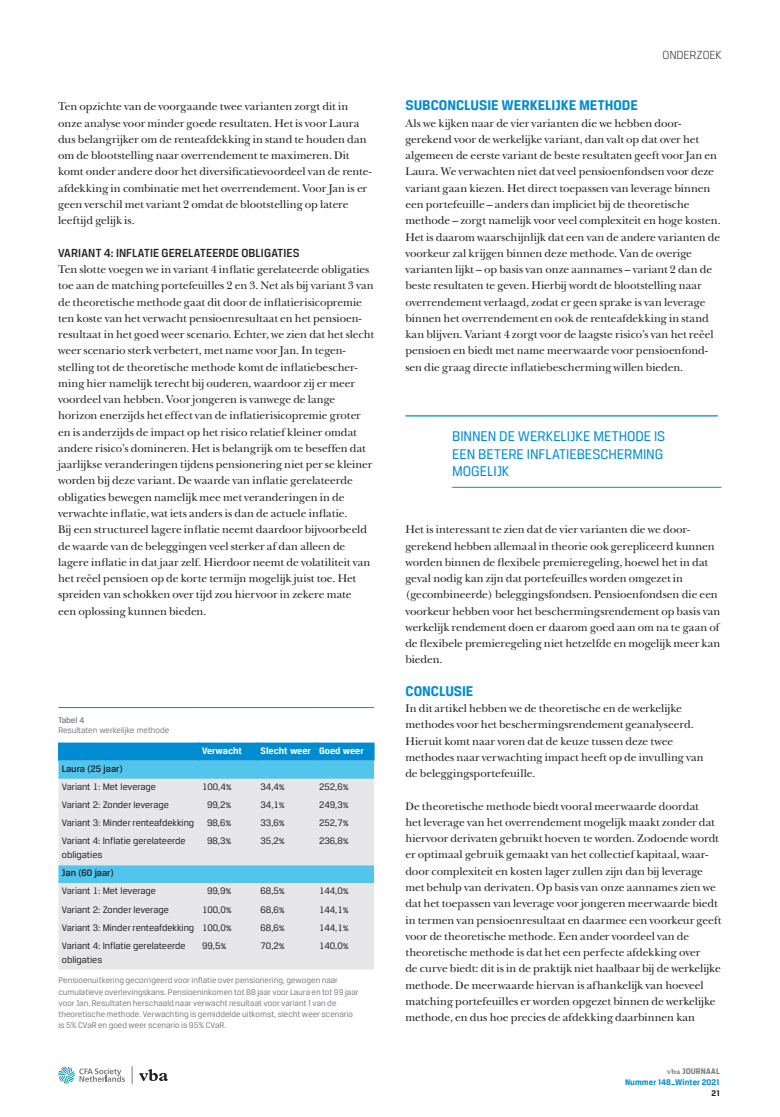
<style>
.page{position:relative;width:780px;height:1117px;background:#fff}
.page>*{position:absolute;margin:0;border:0;box-sizing:border-box;transform-origin:0 0}
.t1{font:15px/17.5px "CFA Breuer Text";letter-spacing:-.005em;color:#008cd0}
.t2{font:700 15px "CFA Breuer Text";letter-spacing:-.005em;color:#008cd0}
.t3{font:500 12.5px "CFA Breuer Text";letter-spacing:.005em;color:#231f20}
.t4{font:300 12.5px "CFA Breuer Text";letter-spacing:-.015em;color:#231f20}
.t5{font:11.5px/16.2px "New Baskerville";letter-spacing:-.005em;color:#231f20}
.t6{font:10px/13.8px "CFA Breuer Text";color:#231f20}
.t7{font:700 10px "CFA Breuer Text";color:#fff}
.t8{font:500 10px "CFA Breuer Text";color:#231f20}
.t9{font:8.75px/11.2px "CFA Breuer Text";letter-spacing:.005em;color:#7b7a81}
.t10{font:700 8.75px/11.2px "CFA Breuer Text";letter-spacing:.01em;color:#008cd0;text-align:right}
.t11{font:500 8.75px "CFA Breuer Text";color:#7b7a81}
.t12{font:700 8.75px "CFA Breuer Text";color:#231f20}
.s1{font-family:"Plantin";font-size:7.5px;color:#7b7a81}
.s2{color:#7b7a81}
</style>
<div class="page">
<svg style="left:58px;top:1066px;width:67px;height:17px"></svg>
<svg style="left:132px;top:1066px;width:1px;height:17px"></svg>
<svg style="left:139px;top:1069px;width:29px;height:11px"></svg>
<hr style="left:405px;top:415px;width:313px;height:1px;background:#008cd0">
<hr style="left:452px;top:487px;width:269px;height:1px;background:#008cd0">
<div style="left:58px;top:760px;width:316px;height:18px;background:#52c5ed"></div>
<svg style="left:58px;top:778px;width:316px;height:191px;background:#d8e3e9"></svg>
<div style="left:58px;top:742px;width:317px;height:18px;background:#008cd0"></div>
<hr style="left:58px;top:707px;width:140px;height:1px;background:#008cd0">
<hr style="left:198px;top:707px;width:59px;height:1px;background:#008cd0">
<hr style="left:257px;top:707px;width:58px;height:1px;background:#008cd0">
<hr style="left:315px;top:707px;width:59px;height:1px;background:#008cd0">
<p class="t5" style="left:58px;top:99px;width:315px">Ten opzichte van de voorgaande twee varianten zorgt dit in onze analyse voor minder goede resultaten. Het is voor Laura dus belangrijker om de renteafdekking in stand te houden dan om de blootstelling naar overrendement te maximeren. Dit komt onder andere door het diversificatievoordeel van de rente&shy;afdekking in combinatie met het overrendement. Voor Jan is er geen verschil met variant 2 omdat de blootstelling op latere leeftijd gelijk is.</p>
<p class="t3" style="left:58px;top:246px;width:243px">VARIANT 4: INFLATIE GERELATEERDE OBLIGATIES</p>
<p class="t5" style="left:58px;top:261px;width:317px">Ten slotte voegen we in variant 4 inflatie gerelateerde obligaties toe aan de matching portefeuilles 2 en 3. Net als bij variant 3 van de theoretische methode gaat dit door de inflatierisicopremie ten koste van het verwacht pensioenresultaat en het pensioen&shy;resultaat in het goed weer scenario. Echter, we zien dat het slecht weer scenario sterk verbetert, met name voor Jan. In tegen&shy;stelling tot de theoretische methode komt de inflatiebescher&shy;ming hier namelijk terecht bij ouderen, waardoor zij er meer voordeel van hebben. Voor jongeren is vanwege de lange horizon enerzijds het effect van de inflatierisicopremie groter en is anderzijds de impact op het risico relatief kleiner omdat andere risico’s domineren. Het is belangrijk om te beseffen dat jaarlijkse veranderingen tijdens pensionering niet per se kleiner worden bij deze variant. De waarde van inflatie gerelateerde obligaties bewegen namelijk mee met veranderingen in de verwachte inflatie, wat iets anders is dan de actuele inflatie.<br>Bij een structureel lagere inflatie neemt daardoor bijvoorbeeld de waarde van de beleggingen veel sterker af dan alleen de lagere inflatie in dat jaar zelf. Hierdoor neemt de volatiliteit van het reëel pensioen op de korte termijn mogelijk juist toe. Het spreiden van schokken over tijd zou hiervoor in zekere mate<br>een oplossing kunnen bieden.</p>
<p class="t11" style="left:58px;top:715px;width:27px">Tabel 4</p>
<p class="t9" style="left:58px;top:724px;width:112px">Resultaten werkelijke methode</p>
<p class="t7" style="left:202px;top:744px;width:41px">Verwacht</p>
<p class="t7" style="left:260px;top:744px;width:105px">Slecht weer Goed weer</p>
<p class="t8" style="left:62px;top:762px;width:62px">Laura (25 jaar)</p>
<p class="t6" style="left:62px;top:779px;width:95px">Variant 1: Met leverage</p>
<p class="t6" style="left:202px;top:779px;width:31px">100,4%</p>
<p class="t6" style="left:260px;top:779px;width:26px">34,4%</p>
<p class="t6" style="left:319px;top:779px;width:31px">252,6%</p>
<p class="t6" style="left:62px;top:797px;width:108px">Variant 2: Zonder leverage</p>
<p class="t6" style="left:207px;top:797px;width:26px">99,2%</p>
<p class="t6" style="left:260px;top:797px;width:26px">34,1%</p>
<p class="t6" style="left:319px;top:797px;width:31px">249,3%</p>
<p class="t6" style="left:62px;top:815px;width:134px">Variant 3: Minder renteafdekking</p>
<p class="t6" style="left:207px;top:815px;width:26px">98,6%</p>
<p class="t6" style="left:260px;top:815px;width:26px">33,6%</p>
<p class="t6" style="left:319px;top:815px;width:31px">252,7%</p>
<p class="t6" style="left:62px;top:833px;width:125px">Variant 4: Inflatie gerelateerde obligaties</p>
<p class="t6" style="left:207px;top:833px;width:26px">98,3%</p>
<p class="t6" style="left:260px;top:833px;width:26px">35,2%</p>
<p class="t6" style="left:319px;top:833px;width:31px">236,8%</p>
<p class="t8" style="left:62px;top:867px;width:53px">Jan (60 jaar)</p>
<p class="t6" style="left:62px;top:883px;width:95px">Variant 1: Met leverage</p>
<p class="t6" style="left:207px;top:883px;width:26px">99,9%</p>
<p class="t6" style="left:260px;top:883px;width:26px">68,5%</p>
<p class="t6" style="left:319px;top:883px;width:31px">144,0%</p>
<p class="t6" style="left:62px;top:902px;width:108px">Variant 2: Zonder leverage</p>
<p class="t6" style="left:202px;top:902px;width:31px">100,0%</p>
<p class="t6" style="left:260px;top:902px;width:26px">68,6%</p>
<p class="t6" style="left:319px;top:902px;width:31px">144,1%</p>
<p class="t6" style="left:62px;top:920px;width:171px">Variant 3: Minder renteafdekking 100,0%</p>
<p class="t6" style="left:260px;top:920px;width:26px">68,6%</p>
<p class="t6" style="left:319px;top:920px;width:31px">144,1%</p>
<p class="t6" style="left:62px;top:938px;width:125px">Variant 4: Inflatie gerelateerde obligaties</p>
<p class="t6" style="left:202px;top:938px;width:26px">99,5%</p>
<p class="t6" style="left:260px;top:938px;width:26px">70,2%</p>
<p class="t6" style="left:319px;top:938px;width:31px">140,0%</p>
<p class="t9" style="left:58px;top:974px;width:301px">Pensioenuitkering gecorrigeerd voor inflatie over pensionering, gewogen naar cumulatieve overlevingskans. Pensioeninkomen tot 88 jaar voor Laura en tot 99 jaar voor Jan. Resultaten herschaald naar verwacht resultaat voor variant 1 van de theoretische methode. Verwachting is gemiddelde uitkomst, slecht weer scenario is 5% CVaR en goed weer scenario is 95% CVaR.</p>
<p class="t4" style="left:662px;top:48px;width:61px">ONDERZOEK</p>
<h1 class="t2" style="left:405px;top:97px;width:234px">SUBCONCLUSIE WERKELIJKE METHODE</h1>
<p class="t5" style="left:405px;top:115px;width:317px">Als we kijken naar de vier varianten die we hebben door&shy;gerekend voor de werkelijke variant, dan valt op dat over het algemeen de eerste variant de beste resultaten geeft voor Jan en Laura. We verwachten niet dat veel pensioenfondsen voor deze variant gaan kiezen. Het direct toepassen van leverage binnen een portefeuille – anders dan impliciet bij de theoretische methode – zorgt namelijk voor veel complexiteit en hoge kosten.<br>Het is daarom waarschijnlijk dat een van de andere varianten de voorkeur zal krijgen binnen deze methode. Van de overige varianten lijkt – op basis van onze aannames – variant 2 dan de beste resultaten te geven. Hierbij wordt de blootstelling naar overrendement verlaagd, zodat er geen sprake is van leverage binnen het overrendement en ook de renteafdekking in stand kan blijven. Variant 4 zorgt voor de laagste risico’s van het reëel pensioen en biedt met name meerwaarde voor pensioenfond&shy;sen die graag directe inflatiebescherming willen bieden.</p>
<h1 class="t1" style="left:452px;top:427px;width:214px">BINNEN DE WERKELIJKE METHODE IS<br>EEN BETERE INFLATIEBESCHERMING<br>MOGELIJK</h1>
<p class="t5" style="left:405px;top:521px;width:316px">Het is interessant te zien dat de vier varianten die we door&shy;gerekend hebben allemaal in theorie ook gerepliceerd kunnen worden binnen de flexibele premieregeling, hoewel het in dat geval nodig kan zijn dat portefeuilles worden omgezet in (gecombineerde) beleggingsfondsen. Pensioenfondsen die een voorkeur hebben voor het beschermingsrendement op basis van werkelijk rendement doen er daarom goed aan om na te gaan of de flexibele premieregeling niet hetzelfde en mogelijk meer kan bieden.</p>
<h1 class="t2" style="left:405px;top:682px;width:70px">CONCLUSIE</h1>
<p class="t5" style="left:405px;top:700px;width:300px">In dit artikel hebben we de theoretische en de werkelijke methodes voor het beschermingsrendement geanalyseerd.<br>Hieruit komt naar voren dat de keuze tussen deze twee methodes naar verwachting impact heeft op de invulling van de beleggingsportefeuille.</p>
<p class="t5" style="left:405px;top:797px;width:317px">De theoretische methode biedt vooral meerwaarde doordat<br>het leverage van het overrendement mogelijk maakt zonder dat hiervoor derivaten gebruikt hoeven te worden. Zodoende wordt er optimaal gebruik gemaakt van het collectief kapitaal, waar&shy;door complexiteit en kosten lager zullen zijn dan bij leverage met behulp van derivaten. Op basis van onze aannames zien we dat het toepassen van leverage voor jongeren meerwaarde biedt in termen van pensioenresultaat en daarmee een voorkeur geeft voor de theoretische methode. Een ander voordeel van de theoretische methode is dat het een perfecte afdekking over<br>de curve biedt: dit is in de praktijk niet haalbaar bij de werkelijke methode. De meerwaarde hiervan is afhankelijk van hoeveel matching portefeuilles er worden opgezet binnen de werkelijke methode, en dus hoe precies de afdekking daarbinnen kan</p>
<p class="t10" style="left:625px;top:1064px;width:96px"><span class="s1">vba</span> <span class="s2">JOURNAAL<br></span>Nummer 148_Winter 2021</p>
<p class="t12" style="left:711px;top:1088px;width:10px">21</p>
</div>
